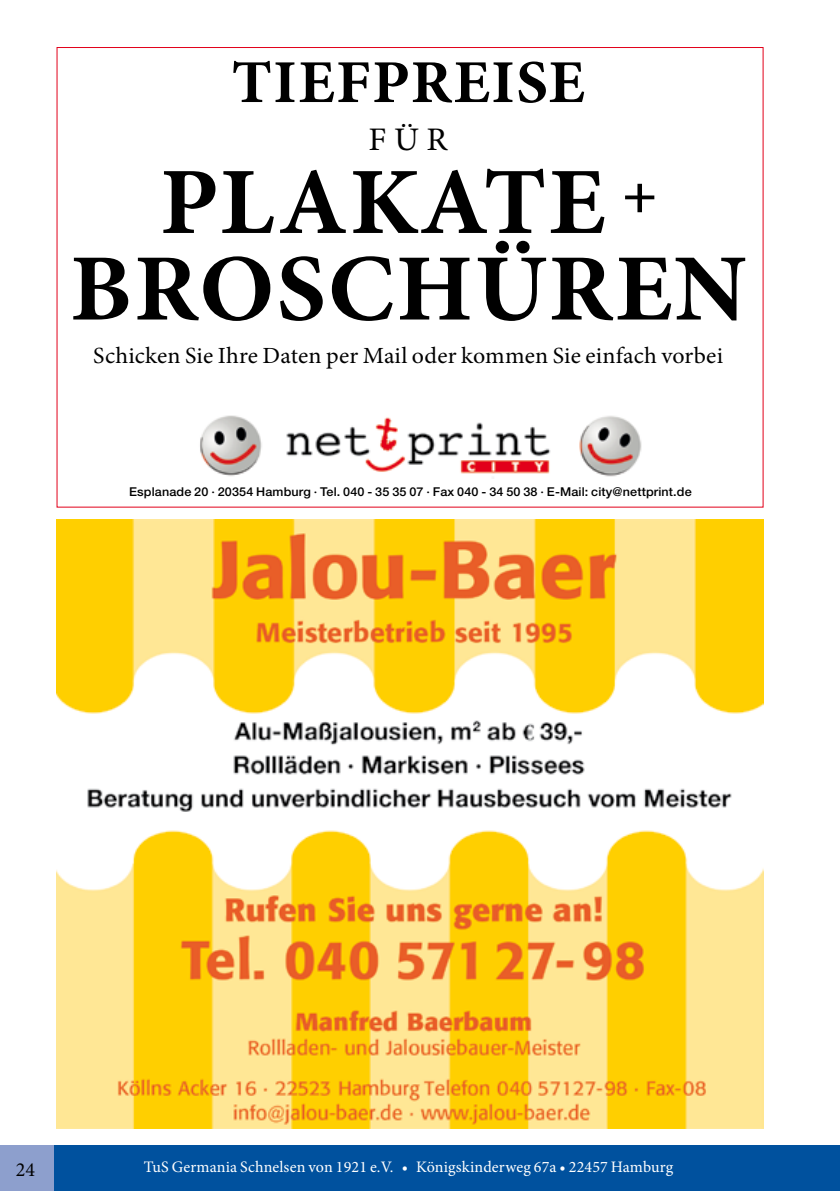
<style>
.page{position:relative;width:840px;height:1191px;background:#fff}
.page>*{position:absolute;margin:0;border:0;box-sizing:border-box;transform-origin:0 0}
.t1{font:700 95px/86.6px "Minion Pro";letter-spacing:.02em;color:#000;text-align:center}
.t2{font:700 61px "Minion Pro";letter-spacing:.02em;color:#000}
.t3{font:33px "Minion Pro";color:#000}
.t4{font:23.2px "Minion Pro";letter-spacing:.01em;color:#000}
.t5{font:20px "Minion Pro";color:#000}
.t6{font:16px "Minion Pro";letter-spacing:.01em;color:#fff}
.t7{font:500 12.2px "Helvetica Neue";letter-spacing:.01em;color:#000}
</style>
<div class="page">
<div style="left:755px;top:1145px;width:84px;height:46px;background:#00519e"></div>
<div style="left:0;top:1145px;width:54px;height:46px;background:#8d9fcd"></div>
<div style="left:54px;top:1145px;width:709px;height:46px;background:#00519e"></div>
<img style="left:57px;top:520px;width:706px;height:608px">
<img style="left:200px;top:415px;width:442px;height:62px">
<h2 class="t2" style="left:231px;top:40px;width:354px">TIEFPREISE</h2>
<h3 class="t3" style="left:368px;top:117px;width:80px">f ür</h3>
<h1 class="t1" style="left:70px;top:158px;width:678px">PLAKATE<sup>+<br></sup>BROSCHÜREN</h1>
<h3 class="t4" style="left:93px;top:340px;width:631px">Schicken Sie Ihre Daten per Mail oder kommen Sie einfach vorbei</h3>
<p class="t7" style="left:129px;top:484px;width:564px">Esplanade 20 · 20354 Hamburg · Tel. 040 - 35 35 07 · Fax 040 - 34 50 38 · E-Mail: city@nettprint.de</p>
<h3 class="t5" style="left:16px;top:1155px;width:21px">24</h3>
<h3 class="t6" style="left:144px;top:1156px;width:530px">TuS Germania Schnelsen von 1921 e.V. • Königskinderweg 67a • 22457 Hamburg</h3>
</div>
